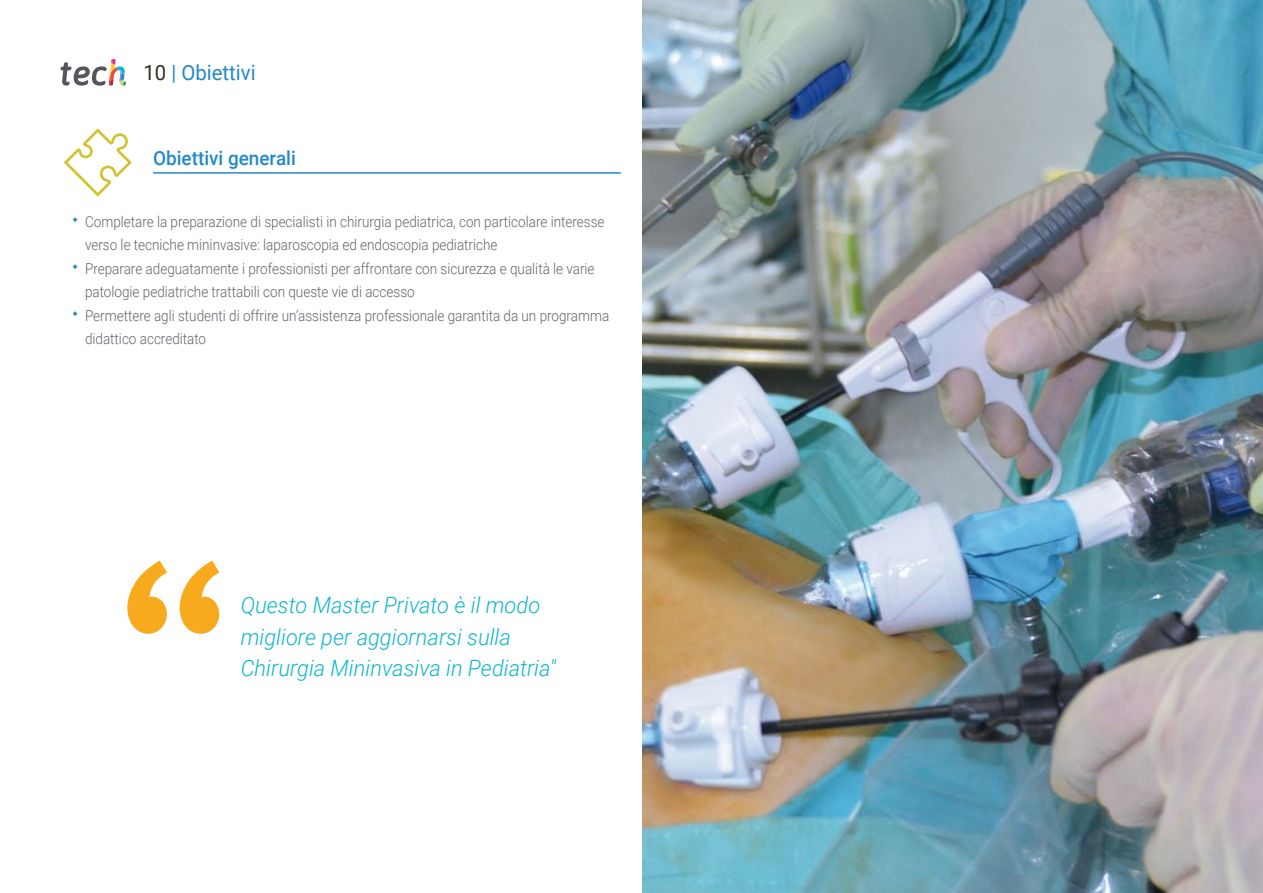
<style>
.page{position:relative;width:1263px;height:893px;background:#fff}
.page>*{position:absolute;margin:0;border:0;box-sizing:border-box;transform-origin:0 0}
.t1{font:italic 300 22.5px/31.5px "Roboto";color:#0fb6cf}
.t2{font:21px "Roboto";color:#2488c9}
.t3{font:500 19.5px "Roboto";color:#2488c9}
.t4{font:300 15px/22.5px "Roboto";color:#61646a;scale:.9 1}
.s1{color:#312e20}
</style>
<div class="page">
<hr style="left:153px;top:173px;width:468px;height:1px;background:#2488c9">
<svg style="left:64px;top:128px;width:68px;height:69px"></svg>
<img style="left:642px;top:0;width:621px;height:893px">
<svg style="left:61px;top:59px;width:65px;height:27px"></svg>
<svg style="left:127px;top:561px;width:92px;height:73px"></svg>
<h2 class="t2" style="left:144px;top:57px;width:114px"><span class="s1">10</span> | Obiettivi</h2>
<h3 class="t3" style="left:153px;top:144px;width:144px">Obiettivi generali</h3>
<p class="t4" style="left:85px;top:210px;width:579px">Completare la preparazione di specialisti in chirurgia pediatrica, con particolare interesse verso le tecniche mininvasive: laparoscopia ed endoscopia pediatriche</p>
<p class="t4" style="left:85px;top:257px;width:568px">Preparare adeguatamente i professionisti per affrontare con sicurezza e qualità le varie patologie pediatriche trattabili con queste vie di accesso</p>
<p class="t4" style="left:85px;top:304px;width:584px">Permettere agli studenti di offrire un’assistenza professionale garantita da un programma didattico accreditato</p>
<h1 class="t1" style="left:241px;top:589px;width:317px">Questo Master Privato è il modo migliore per aggiornarsi sulla<br>Chirurgia Mininvasiva in Pediatria"</h1>
</div>
